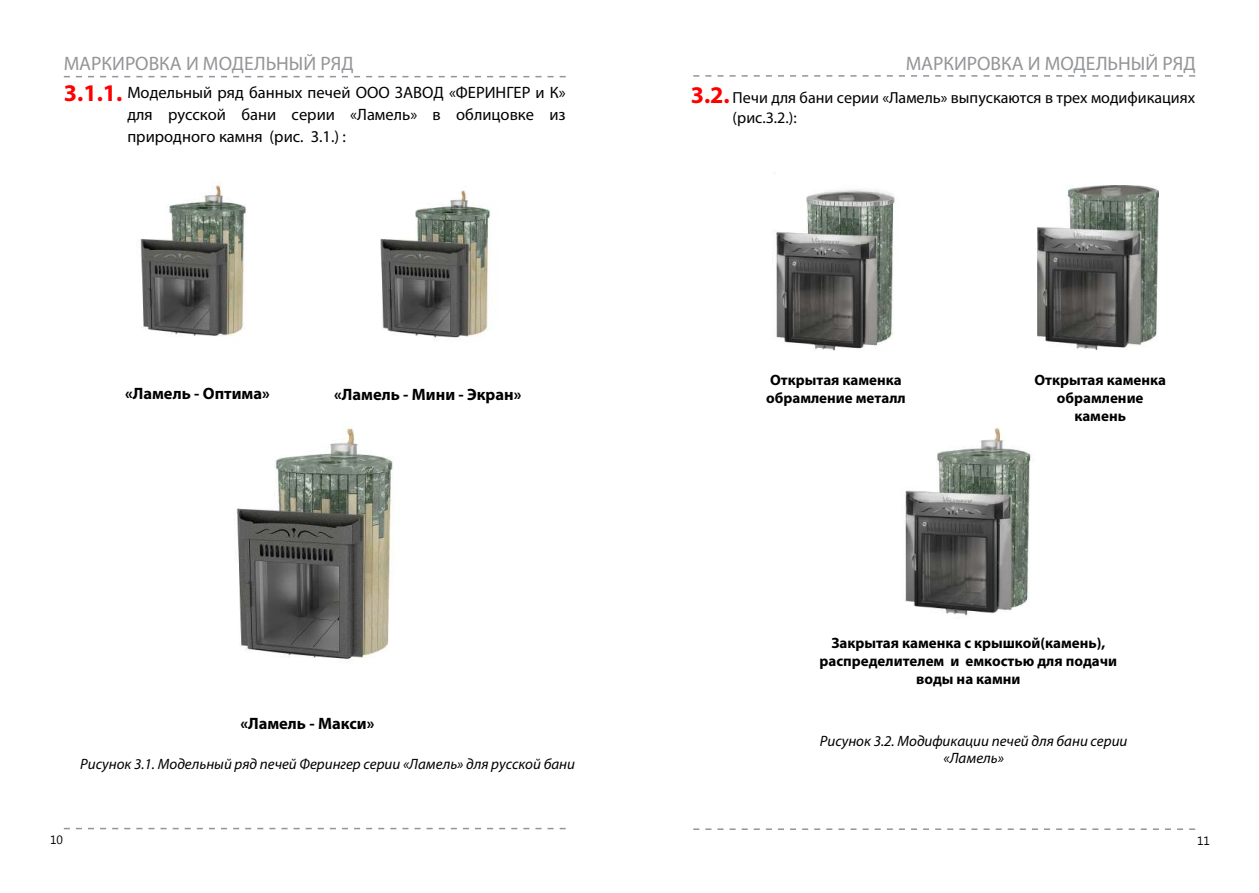
<style>
.page{position:relative;width:1259px;height:893px;background:#fff}
.page>*{position:absolute;margin:0;border:0;box-sizing:border-box;transform-origin:0 0}
.t1{font:700 24px "Myriad Pro";color:#f00}
.t2{font:19.5px "Myriad Pro";color:#939598}
.t3{font:16.5px/21.8px "Myriad Pro";color:#000;text-align:justify}
.t4{font:700 16.5px "Myriad Pro";color:#000}
.t5{font:16.05px/19.6px "Myriad Pro";color:#000}
.t6{font:700 15px/18px "Myriad Pro";color:#000;text-align:center}
.t7{font:italic 15px/17.4px "Myriad Pro";color:#000;text-align:center}
.t8{font:12px "Microsoft Tai Le";color:#000}
</style>
<div class="page">
<svg style="left:64px;top:828px;width:502px;height:1px"></svg>
<svg style="left:64px;top:76px;width:502px;height:1px"></svg>
<svg style="left:693px;top:828px;width:502px;height:2px"></svg>
<svg style="left:693px;top:75px;width:502px;height:2px"></svg>
<img style="left:380px;top:190px;width:111px;height:148px">
<img style="left:904px;top:427px;width:127px;height:189px">
<img style="left:236px;top:427px;width:157px;height:232px">
<img style="left:138px;top:181px;width:108px;height:155px">
<img style="left:1037px;top:185px;width:121px;height:164px">
<img style="left:773px;top:189px;width:122px;height:162px">
<h2 class="t2" style="left:64px;top:51px;width:291px">МАРКИРОВКА И МОДЕЛЬНЫЙ РЯД</h2>
<h1 class="t1" style="left:64px;top:78px;width:60px">3.1.1.</h1>
<p class="t3" style="left:127px;top:82px;width:440px">Модельный ряд банных печей ООО ЗАВОД «ФЕРИНГЕР и К» для русской бани серии «Ламель» в облицовке из природного камня (рис. 3.1.) :</p>
<p class="t4" style="left:125px;top:383px;width:146px">«Ламель - Oптима»</p>
<p class="t4" style="left:334px;top:383px;width:189px">«Ламель - Mини - Экран»</p>
<p class="t4" style="left:240px;top:713px;width:136px">«Ламель - Maкси»</p>
<p class="t7" style="left:80px;top:755px;width:496px">Рисунок 3.1. Модельный ряд печей Ферингер серии «Ламель» для русской бани</p>
<p class="t8" style="left:50px;top:833px;width:14px">10</p>
<h2 class="t2" style="left:905px;top:51px;width:291px">МАРКИРОВКА И МОДЕЛЬНЫЙ РЯД</h2>
<h1 class="t1" style="left:690px;top:80px;width:41px">3.2.</h1>
<p class="t5" style="left:732px;top:88px;width:464px">Печи для бани серии «Ламель» выпускаются в трех модификациях (рис.3.2.):</p>
<p class="t6" style="left:766px;top:371px;width:141px;text-align:left">Открытая каменка обрамление металл</p>
<p class="t6" style="left:1034px;top:371px;width:133px">Открытая каменка обрамление камень</p>
<p class="t6" style="left:819px;top:633px;width:299px">Закрытая каменка с крышкой(камень), распределителем и емкостью для подачи воды на камни</p>
<p class="t7" style="left:820px;top:732px;width:309px">Рисунок 3.2. Модификации печей для бани серии «Ламель»</p>
<p class="t8" style="left:1197px;top:833px;width:14px">11</p>
</div>
